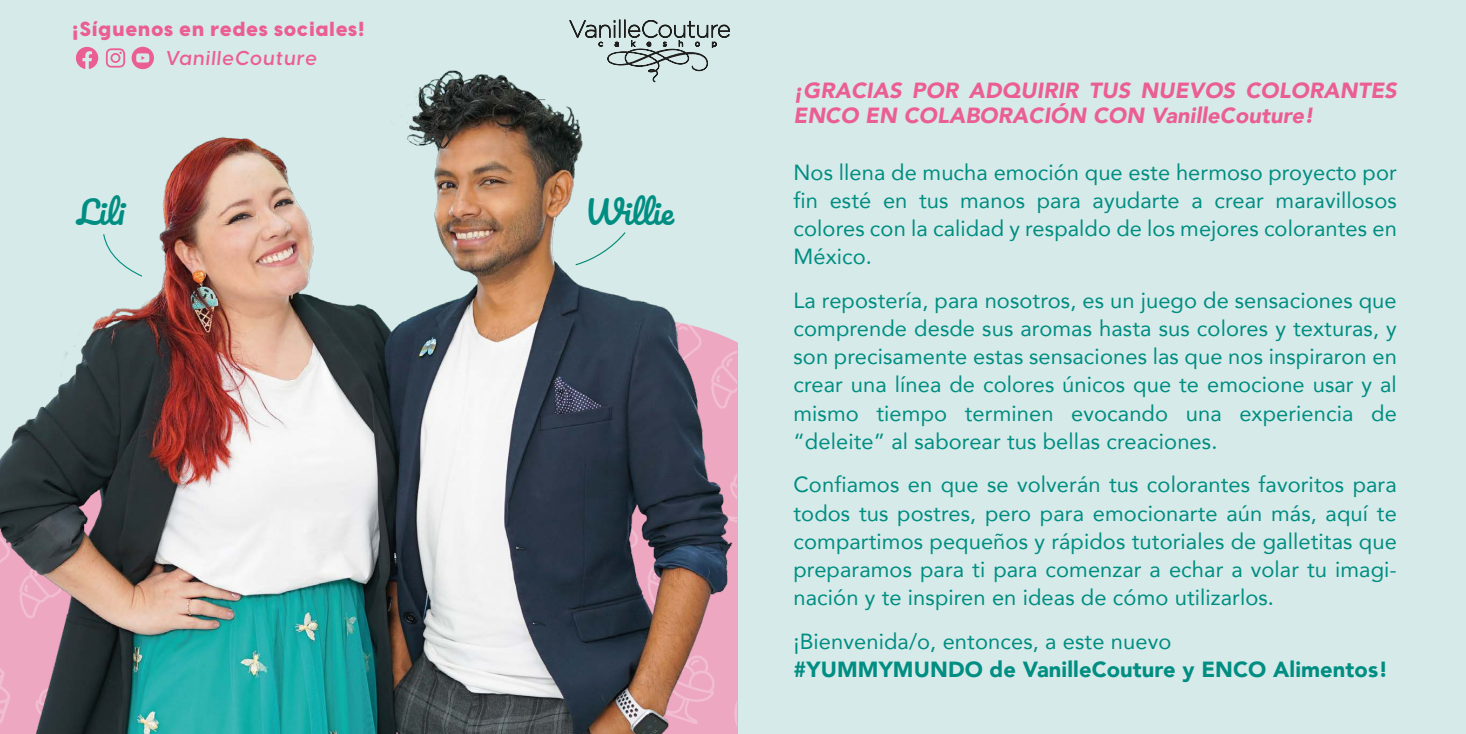
<style>
.page{position:relative;width:1466px;height:734px;background:#fff}
.page>*{position:absolute;margin:0;border:0;box-sizing:border-box;transform-origin:0 0}
.t1{font:31.95px "Pacifico";letter-spacing:.005em;color:#008d82}
.t2{font:21.82px/28.1px "Avenir";letter-spacing:.005em;color:#008d82;text-align:justify}
.t3{font:italic 900 21.82px/25px "Avenir";letter-spacing:.005em;color:#eb5e94}
.t4{font:900 21.82px "Avenir";letter-spacing:.005em;color:#008d82}
.t5{font:800 20.03px "Visby CF";letter-spacing:.06em;color:#eb5e94}
.t6{font:italic 600 19.8px "Visby CF";letter-spacing:.06em;color:#eb5e94}
</style>
<div class="page">
<div style="left:0;top:0;width:1465px;height:733px;background:#d6ebe9"></div>
<img style="left:0;top:54px;width:736px;height:679px">
<svg style="left:569px;top:20px;width:161px;height:62px"></svg>
<svg style="left:76px;top:47px;width:22px;height:22px"></svg>
<div style="left:132px;top:47px;width:22px;height:22px;background:#eb5e94;border-radius:50%"></div>
<svg style="left:136px;top:53px;width:13px;height:10px"></svg>
<svg style="left:106px;top:48px;width:19px;height:20px"></svg>
<svg style="left:103px;top:234px;width:40px;height:43px"></svg>
<svg style="left:575px;top:232px;width:50px;height:33px"></svg>
<p class="t5" style="left:73px;top:16px;width:293px">¡Síguenos en redes sociales!</p>
<p class="t6" style="left:166px;top:46px;width:152px">VanilleCouture</p>
<h1 class="t1" style="left:77px;top:195px;width:50px">Lili</h1>
<h1 class="t1" style="left:584px;top:195px;width:90px">Willie</h1>
<p class="t3" style="left:793px;top:78px;width:604px">¡GRACIAS POR ADQUIRIR TUS NUEVOS COLORANTES<br>ENCO EN COLABORACIÓN CON VanilleCouture!</p>
<p class="t2" style="left:793px;top:157px;width:605px">Nos llena de mucha emoción que este hermoso proyecto por fin esté en tus manos para ayudarte a crear maravillosos colores con la calidad y respaldo de los mejores colorantes en México.</p>
<p class="t2" style="left:793px;top:285px;width:605px">La repostería, para nosotros, es un juego de sensaciones que comprende desde sus aromas hasta sus colores y texturas, y son precisamente estas sensaciones las que nos inspiraron en crear una línea de colores únicos que te emocione usar y al mismo tiempo terminen evocando una experiencia de “deleite” al saborear tus bellas creaciones.</p>
<p class="t2" style="left:793px;top:470px;width:605px">Confiamos en que se volverán tus colorantes favoritos para todos tus postres, pero para emocionarte aún más, aquí te compartimos pequeños y rápidos tutoriales de galletitas que preparamos para ti para comenzar a echar a volar tu imagi&shy;nación y te inspiren en ideas de cómo utilizarlos.</p>
<p class="t2" style="left:793px;top:626px;width:379px">¡Bienvenida/o, entonces, a este nuevo</p>
<p class="t4" style="left:793px;top:650px;width:596px">#YUMMYMUNDO de VanilleCouture y ENCO Alimentos!</p>
</div>
